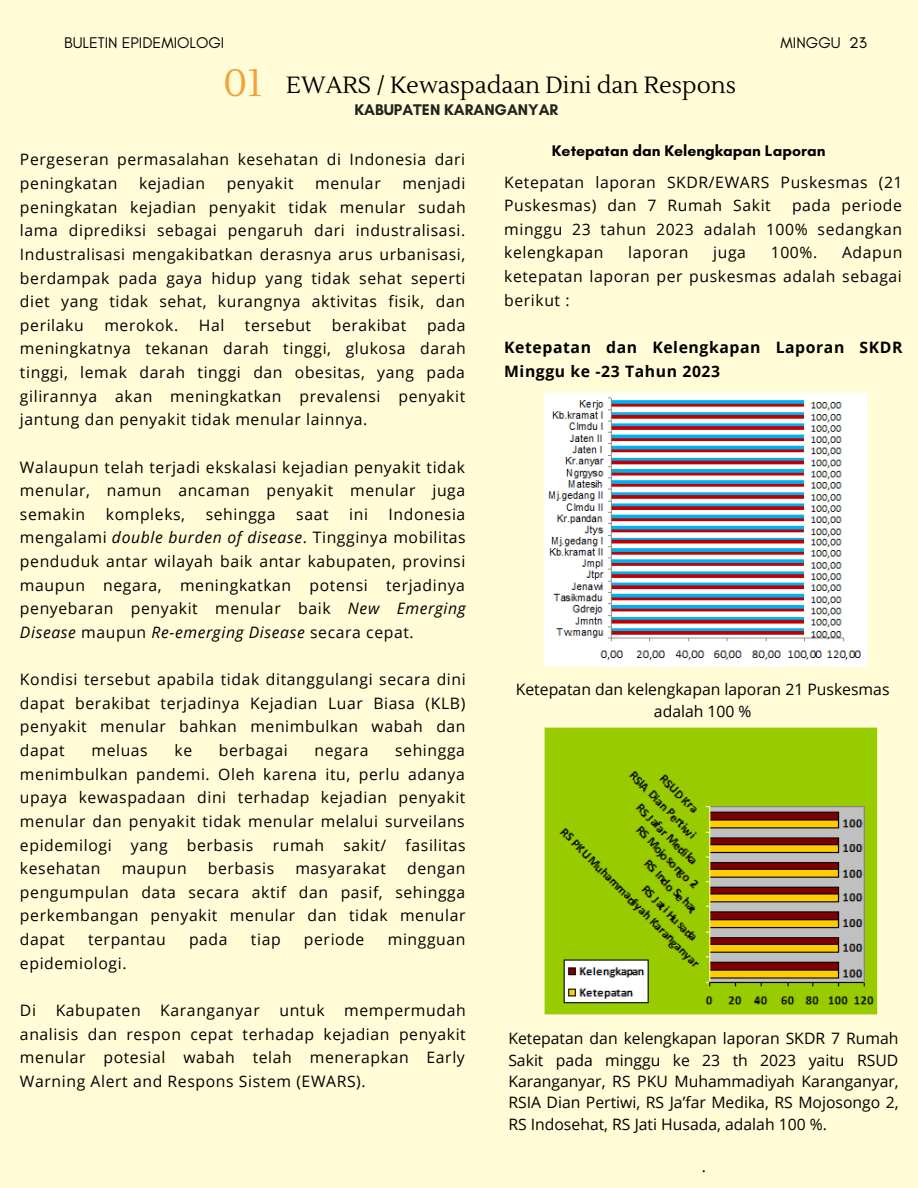
<style>
.page{position:relative;width:918px;height:1188px;background:#fffcd7}
.page>*{position:absolute;margin:0;border:0;box-sizing:border-box;transform-origin:0 0}
.t1{font:38.1px "Lustria";color:#f5a138}
.t2{font:23.4px "Lustria";color:#000}
.t3{font:15.75px/23.7px "Open Sans";letter-spacing:.04em;color:#000;text-align:justify}
.t4{font:700 15.75px/23.7px "Open Sans";letter-spacing:.04em;color:#000}
.t5{font:15.75px/21.3px "Open Sans";color:#000;text-align:center}
.t6{font:700 15.75px "Glacial Indifference";color:#000}
.t7{font:15.75px "Glacial Indifference";color:#000}
.t8{font:700 15.75px "Glacial Indifference";color:#222220}
.s1{font-style:italic}
</style>
<div class="page">
<img style="left:543px;top:392px;width:325px;height:275px">
<img style="left:544px;top:727px;width:334px;height:288px">
<p class="t7" style="left:64px;top:33px;width:162px">BULETIN EPIDEMIOLOGI</p>
<p class="t7" style="left:781px;top:33px;width:88px">MINGGU 23</p>
<p class="t1" style="left:224px;top:60px;width:41px">01</p>
<p class="t2" style="left:286px;top:70px;width:452px">EWARS / Kewaspadaan Dini dan Respons</p>
<p class="t8" style="left:354px;top:100px;width:205px">KABUPATEN KARANGANYAR</p>
<p class="t3" style="left:20px;top:148px;width:447px">Pergeseran permasalahan kesehatan di Indonesia dari peningkatan</p>
<p class="t3" style="left:20px;top:171px;width:447px;text-indent:382px">menjadi peningkatan kejadian penyakit tidak menular sudah lama diprediksi sebagai pengaruh dari industralisasi.<br>Industralisasi mengakibatkan derasnya arus urbanisasi, berdampak pada gaya hidup yang tidak sehat seperti diet yang tidak sehat, kurangnya aktivitas fisik, dan perilaku</p>
<p class="t3" style="left:139px;top:171px;width:68px">kejadian</p>
<p class="t3" style="left:227px;top:171px;width:68px">penyakit</p>
<p class="t3" style="left:315px;top:171px;width:67px">menular</p>
<p class="t3" style="left:20px;top:313px;width:447px;text-indent:407px">pada meningkatnya tekanan darah tinggi, glukosa darah tinggi, lemak darah tinggi dan obesitas, yang pada gilirannya akan meningkatkan prevalensi penyakit jantung dan penyakit tidak menular lainnya.</p>
<p class="t3" style="left:20px;top:455px;width:447px">Walaupun telah terjadi ekskalasi kejadian penyakit tidak menular, namun ancaman penyakit menular juga semakin</p>
<p class="t3" style="left:104px;top:313px;width:75px">merokok.</p>
<p class="t3" style="left:199px;top:313px;width:27px">Hal</p>
<p class="t3" style="left:245px;top:313px;width:68px">tersebut</p>
<p class="t3" style="left:332px;top:313px;width:76px">berakibat</p>
<p class="t3" style="left:20px;top:502px;width:447px;text-indent:369px">Indonesia mengalami <span class="s1">double burden of disease</span>. Tingginya mobilitas penduduk antar wilayah baik antar kabupaten, provinsi maupun negara, meningkatkan potensi terjadinya penyebaran penyakit menular baik <span class="s1">New Emerging Disease</span> maupun <span class="s1">Re-emerging Disease</span> secara cepat.</p>
<p class="t3" style="left:20px;top:667px;width:447px">Kondisi tersebut apabila tidak ditanggulangi secara dini dapat berakibat terjadinya Kejadian Luar Biasa (KLB) penyakit menular bahkan menimbulkan wabah dan dapat</p>
<p class="t3" style="left:106px;top:502px;width:81px">kompleks,</p>
<p class="t3" style="left:206px;top:502px;width:71px">sehingga</p>
<p class="t3" style="left:296px;top:502px;width:34px">saat</p>
<p class="t3" style="left:349px;top:502px;width:20px">ini</p>
<p class="t3" style="left:20px;top:738px;width:447px;text-indent:375px">sehingga menimbulkan pandemi. Oleh karena itu, perlu adanya upaya kewaspadaan dini terhadap kejadian penyakit menular dan penyakit tidak menular melalui surveilans epidemilogi yang berbasis rumah sakit/ fasilitas kesehatan</p>
<p class="t3" style="left:91px;top:738px;width:58px">meluas</p>
<p class="t3" style="left:175px;top:738px;width:19px">ke</p>
<p class="t3" style="left:219px;top:738px;width:70px">berbagai</p>
<p class="t3" style="left:314px;top:738px;width:56px">negara</p>
<p class="t3" style="left:20px;top:856px;width:447px;text-indent:387px">dengan pengumpulan data secara aktif dan pasif, sehingga perkembangan penyakit menular dan tidak menular dapat</p>
<p class="t3" style="left:122px;top:856px;width:67px">maupun</p>
<p class="t3" style="left:208px;top:856px;width:68px">berbasis</p>
<p class="t3" style="left:295px;top:856px;width:92px">masyarakat</p>
<p class="t3" style="left:88px;top:927px;width:79px">terpantau</p>
<p class="t3" style="left:189px;top:927px;width:40px">pada</p>
<p class="t3" style="left:251px;top:927px;width:31px">tiap</p>
<p class="t3" style="left:304px;top:927px;width:62px">periode</p>
<p class="t3" style="left:388px;top:927px;width:79px">mingguan</p>
<p class="t3" style="left:20px;top:951px;width:108px">epidemiologi.</p>
<p class="t3" style="left:20px;top:998px;width:447px">Di Kabupaten Karanganyar untuk mempermudah analisis dan respon cepat terhadap kejadian penyakit menular potesial wabah telah menerapkan Early Warning Alert and Respons Sistem (EWARS).</p>
<p class="t6" style="left:552px;top:141px;width:275px">Ketepatan dan Kelengkapan Laporan</p>
<p class="t3" style="left:504px;top:170px;width:400px">Ketepatan laporan SKDR/EWARS Puskesmas (21<br>Puskesmas) dan 7 Rumah Sakit</p>
<p class="t3" style="left:504px;top:193px;width:399px;text-indent:288px">pada periode minggu 23 tahun 2023 adalah 100% sedangkan kelengkapan</p>
<p class="t3" style="left:504px;top:241px;width:400px;text-indent:338px">Adapun ketepatan laporan per puskesmas adalah sebagai berikut :</p>
<p class="t4" style="left:504px;top:335px;width:400px">Ketepatan dan Kelengkapan Laporan SKDR<br>Minggu ke -23 Tahun 2023</p>
<p class="t3" style="left:628px;top:241px;width:62px">laporan</p>
<p class="t3" style="left:713px;top:241px;width:34px">juga</p>
<p class="t3" style="left:771px;top:241px;width:48px">100%.</p>
<p class="t5" style="left:516px;top:678px;width:375px">Ketepatan dan kelengkapan laporan 21 Puskesmas adalah 100 %</p>
<p class="t3" style="left:508px;top:1027px;width:392px;line-height:21.3px">Ketepatan dan kelengkapan laporan SKDR 7 Rumah Sakit pada minggu ke 23 th 2023 yaitu RSUD Karanganyar, RS PKU Muhammadiyah Karanganyar, RSIA Dian Pertiwi, RS Ja’far Medika, RS Mojosongo 2, RS Indosehat, RS Jati Husada, adalah 100 %.</p>
<p class="t3" style="left:702px;top:1154px;width:6px">.</p>
</div>
